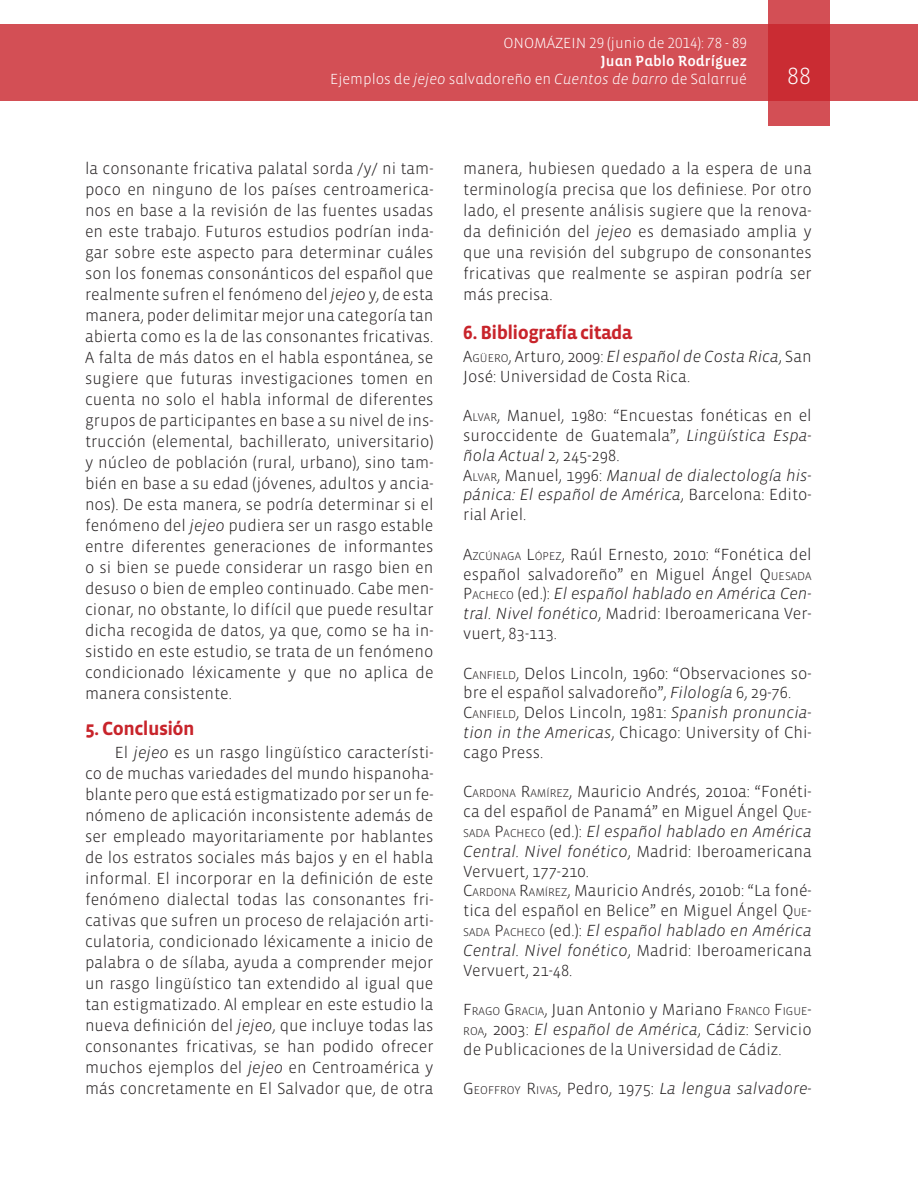
<style>
.page{position:relative;width:918px;height:1188px;background:#fff}
.page>*{position:absolute;margin:0;border:0;box-sizing:border-box;transform-origin:0 0}
.t1{font:300 24px "Vista Sans";color:#fff}
.t2{font:700 19.5px "Vista Sans";letter-spacing:-.03em;color:#c8242b}
.Textos{font:300 16.5px/21px "Vista Sans";color:#231f20;text-align:justify}
.t3{font:italic 300 16.5px/19.8px "Vista Sans";color:#231f20;text-align:justify}
.t4{font:300 15px "Vista Sans Alt";color:#fff}
.t5{font:15px "Vista Sans Alt Med";color:#fff}
.s1{font-family:"Vista Sans Alt Light Ita";font-weight:400}
.s2{font-style:italic}
.s3{font-style:inherit}
.s4{font-size:11.55px}
.s5{font-style:normal}
.s6{font-style:normal;font-size:11.55px}
</style>
<div class="page">
<div style="left:0;top:25px;width:918px;height:76px;background:#d34f55"></div>
<svg style="left:768px;top:0;width:62px;height:126px;background:#cd3940"></svg>
<p class="t4" style="left:503px;top:36px;width:245px">ONOMÁZEIN 29 (junio de 2014): 78 - 89</p>
<p class="t5" style="left:601px;top:54px;width:148px">Juan Pablo Rodríguez</p>
<p class="t4" style="left:330px;top:72px;width:418px">Ejemplos de <span class="s1">jejeo</span> salvadoreño en <span class="s1">Cuentos de barro</span> de Salarrué</p>
<h1 class="t1" style="left:787px;top:64px;width:25px">88</h1>
<p class="Textos" style="left:85px;top:158px;width:350px">la consonante fricativa palatal sorda /y/ ni tam&shy;poco en ninguno de los países centroamerica&shy;nos en base a la revisión de las fuentes usadas en este trabajo. Futuros estudios podrían inda&shy;gar sobre este aspecto para determinar cuáles son los fonemas consonánticos del español que realmente sufren el fenómeno del <span class="s2">jejeo</span> y, de esta manera, poder delimitar mejor una categoría tan abierta como es la de las consonantes fricativas.<br>A falta de más datos en el habla espontánea, se sugiere que futuras investigaciones tomen en cuenta no solo el habla informal de diferentes grupos de participantes en base a su nivel de ins&shy;trucción (elemental, bachillerato, universitario) y núcleo de población (rural, urbano), sino tam&shy;bién en base a su edad (jóvenes, adultos y ancia&shy;nos). De esta manera, se podría determinar si el fenómeno del <span class="s2">jejeo</span> pudiera ser un rasgo estable entre diferentes generaciones de informantes o si bien se puede considerar un rasgo bien en desuso o bien de empleo continuado. Cabe men&shy;cionar, no obstante, lo difícil que puede resultar dicha recogida de datos, ya que, como se ha in&shy;sistido en este estudio, se trata de un fenómeno condicionado léxicamente y que no aplica de manera consistente.</p>
<p class="t2" style="left:85px;top:718px;width:111px">5. Conclusión</p>
<p class="Textos" style="left:85px;top:742px;width:350px;text-indent:30px">El <span class="s2">jejeo</span> es un rasgo lingüístico característi&shy;co de muchas variedades del mundo hispanoha&shy;blante pero que está estigmatizado por ser un fe&shy;nómeno de aplicación inconsistente además de ser empleado mayoritariamente por hablantes de los estratos sociales más bajos y en el habla informal. El incorporar en la definición de este fenómeno dialectal todas las consonantes fri&shy;cativas que sufren un proceso de relajación arti&shy;culatoria, condicionado léxicamente a inicio de palabra o de sílaba, ayuda a comprender mejor un rasgo lingüístico tan extendido al igual que tan estigmatizado. Al emplear en este estudio la nueva definición del <span class="s2">jejeo</span>, que incluye todas las consonantes fricativas, se han podido ofrecer muchos ejemplos del <span class="s2">jejeo</span> en Centroamérica y más concretamente en El Salvador que, de otra</p>
<p class="Textos" style="left:463px;top:158px;width:350px">manera, hubiesen quedado a la espera de una terminología precisa que los definiese. Por otro lado, el presente análisis sugiere que la renova&shy;da definición del <span class="s2">jejeo</span> es demasiado amplia y que una revisión del subgrupo de consonantes fricativas que realmente se aspiran podría ser más precisa.</p>
<p class="t2" style="left:463px;top:322px;width:171px">6. Bibliografía citada</p>
<p class="Textos" style="left:463px;top:347px;width:350px;line-height:19.8px"><span class="s3">A</span><span class="s4">GÜERO</span>, Arturo, 2009: <span class="s2">El español de Costa Rica</span>, San<br>José: Universidad de Costa Rica.</p>
<p class="Textos" style="left:463px;top:406px;width:350px;line-height:19.8px"><span class="s3">A</span><span class="s4">LVAR</span>, Manuel, 1980: “Encuestas fonéticas en el suroccidente de Guatemala”, <span class="s2">Lingüística Espa&shy;ñola Actual</span> 2, 245-298.</p>
<p class="t3" style="left:463px;top:465px;width:350px"><span class="s5">A</span><span class="s6">LVAR</span><span class="s5">, Manuel, 1996:</span> Manual de dialectología his&shy;pánica: El español de América<span class="s5">, Barcelona: Edito&shy;rial Ariel.</span></p>
<p class="Textos" style="left:463px;top:545px;width:350px;line-height:19.8px"><span class="s3">A</span><span class="s4">ZCÚNAGA</span> <span class="s3">L</span><span class="s4">ÓPEZ</span>, Raúl Ernesto, 2010: “Fonética del español salvadoreño” en Miguel Ángel <span class="s3">Q</span><span class="s4">UESADA </span><span class="s3">P</span><span class="s4">ACHECO</span> (ed.): <span class="s2">El español hablado en América Cen&shy;tral. Nivel fonético</span>, Madrid: Iberoamericana Ver&shy;vuert, 83-113.</p>
<p class="Textos" style="left:463px;top:663px;width:350px;line-height:19.8px"><span class="s3">C</span><span class="s4">ANFIELD</span>, Delos Lincoln, 1960: “Observaciones so&shy;bre el español salvadoreño”, <span class="s2">Filología</span> 6, 29-76.</p>
<p class="Textos" style="left:463px;top:703px;width:350px;line-height:19.8px"><span class="s3">C</span><span class="s4">ANFIELD</span>, Delos Lincoln, 1981: <span class="s2">Spanish pronuncia&shy;tion in the Americas</span>, Chicago: University of Chi&shy;cago Press.</p>
<p class="Textos" style="left:463px;top:782px;width:350px;line-height:19.8px"><span class="s3">C</span><span class="s4">ARDONA</span> <span class="s3">R</span><span class="s4">AMÍREZ</span>, Mauricio Andrés, 2010a: “Fonéti&shy;ca del español de Panamá” en Miguel Ángel <span class="s3">Q</span><span class="s4">UE</span><span class="s3">-</span><span class="s4">SADA</span> <span class="s3">P</span><span class="s4">ACHECO</span> (ed.): <span class="s2">El español hablado en América Central. Nivel fonético</span>, Madrid: Iberoamericana Vervuert, 177-210.</p>
<p class="Textos" style="left:463px;top:881px;width:350px;line-height:19.8px"><span class="s3">C</span><span class="s4">ARDONA</span> <span class="s3">R</span><span class="s4">AMÍREZ</span>, Mauricio Andrés, 2010b: “La foné&shy;tica del español en Belice” en Miguel Ángel <span class="s3">Q</span><span class="s4">UE</span><span class="s3">-</span><span class="s4">SADA</span> <span class="s3">P</span><span class="s4">ACHECO</span> (ed.): <span class="s2">El español hablado en América Central. Nivel fonético</span>, Madrid: Iberoamericana Vervuert, 21-48.</p>
<p class="Textos" style="left:463px;top:1000px;width:350px;line-height:19.8px"><span class="s3">F</span><span class="s4">RAGO</span> <span class="s3">G</span> <span class="s4">RACIA</span>, Juan Antonio y Mariano <span class="s3">F</span><span class="s4">RANCO</span> <span class="s3">F</span><span class="s4">IGUE</span><span class="s3">-</span><span class="s4">ROA</span>, 2003: <span class="s2">El español de América</span>, Cádiz: Servicio de Publicaciones de la Universidad de Cádiz.</p>
<p class="t3" style="left:463px;top:1079px;width:350px"><span class="s5">G</span> <span class="s6">EOFFROY</span> <span class="s5">R</span> <span class="s6">IVAS</span><span class="s5">, Pedro, 1975:</span> La lengua salvadore-</p>
</div>
